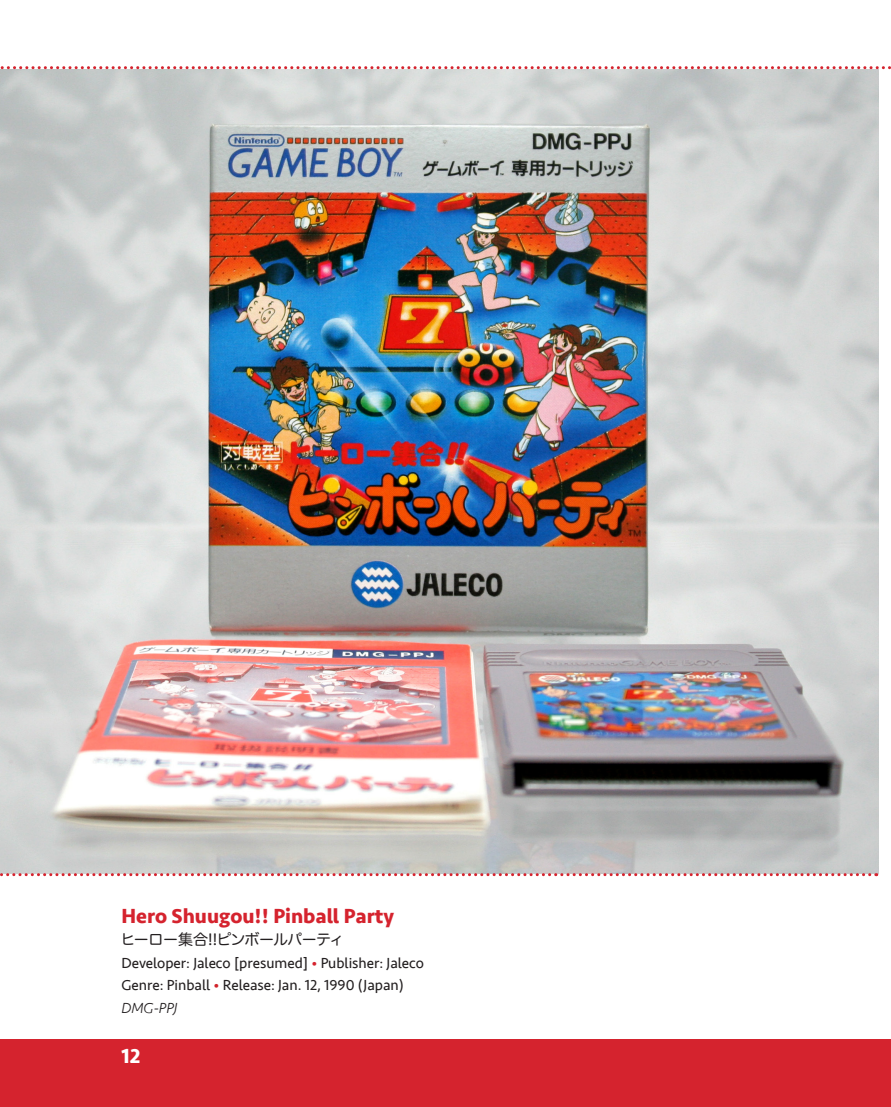
<style>
.page{position:relative;width:891px;height:1107px;background:#fff}
.page>*{position:absolute;margin:0;border:0;box-sizing:border-box;transform-origin:0 0}
.t1{font:700 21px "Seravek";color:#d5232e}
.t2{font:700 21px "Seravek";color:#fff}
.t3{font:15px/22.5px "Seravek";color:#231f20}
.t4{font:15px "Hira Maru Pro W4";letter-spacing:-.045em;color:#231f20}
.s1{color:#d5232e}
.s2{color:#d1232a}
.s3{font-weight:300;font-style:italic}
</style>
<div class="page">
<img style="left:0;top:69px;width:879px;height:804px">
<svg style="left:0;top:873px;width:870px;height:3px"></svg>
<svg style="left:0;top:66px;width:891px;height:3px"></svg>
<div style="left:0;top:1040px;width:891px;height:67px;background:#d5232e"></div>
<h1 class="t1" style="left:122px;top:899px;width:274px">Hero Shuugou!! Pinball Party</h1>
<p class="t4" style="left:121px;top:926px;width:225px">ヒーロー集合!!ピンボールパーティ</p>
<p class="t3" style="left:122px;top:951px;width:304px">Developer: Jaleco [presumed] <span class="s1">•</span> Publisher: Jaleco<br>Genre: Pinball <span class="s2">•</span> Release: Jan. 12, 1990 (Japan)<br><span class="s3">DMG-PPJ</span></p>
<h1 class="t2" style="left:122px;top:1040px;width:21px">12</h1>
</div>
